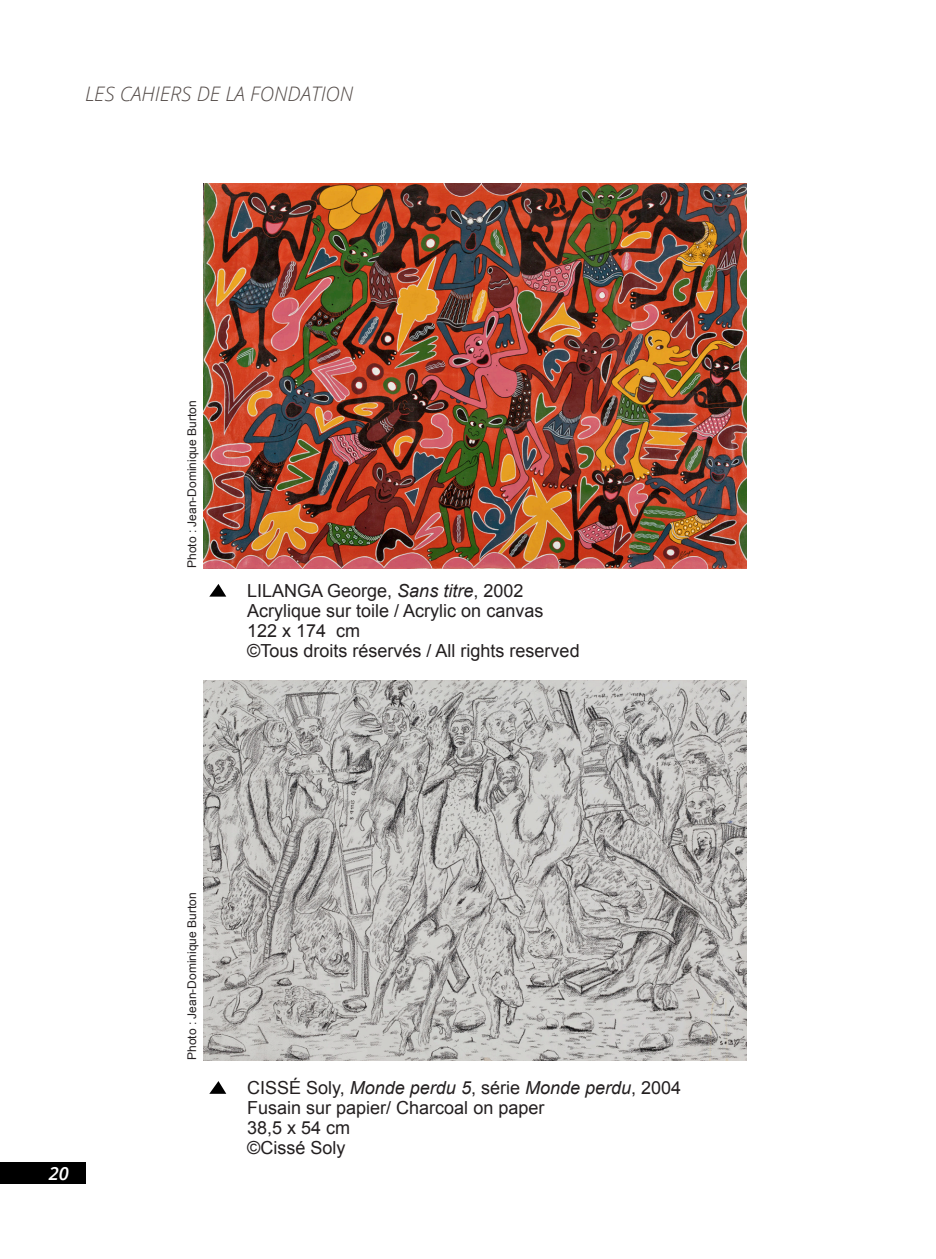
<style>
.page{position:relative;width:936px;height:1259px;background:#fff}
.page>*{position:absolute;margin:0;border:0;box-sizing:border-box;transform-origin:0 0}
.t1{font:italic 300 20px "Open Sans";color:#524a47}
.t2{font:italic 600 18.2px "Open Sans";color:#fff}
.t3{font:18px/20px "Arial";color:#231f20}
.t4{font:12px "Arial";color:#231f20}
.s1{font-style:italic}
</style>
<div class="page">
<img style="left:203px;top:184px;width:543px;height:384px">
<img style="left:203px;top:680px;width:543px;height:380px">
<svg style="left:209px;top:584px;width:17px;height:12px"></svg>
<svg style="left:210px;top:1081px;width:16px;height:12px"></svg>
<div style="left:0;top:1162px;width:86px;height:22px;background:#000"></div>
<p class="t1" style="left:85px;top:80px;width:270px">LES CAHIERS DE LA FONDATION</p>
<p class="t2" style="left:49px;top:1161px;width:22px">20</p>
<p class="t4" style="left:184px;top:568px;width:169px;rotate:-90deg">Photo : Jean-Dominique Burton</p>
<p class="t3" style="left:247px;top:581px;width:334px">LILANGA George, <span class="s1">Sans titre</span>, 2002<br>Acrylique sur toile / Acrylic on canvas<br>122 x 174 cm<br>©Tous droits réservés / All rights reserved</p>
<p class="t4" style="left:184px;top:1060px;width:169px;rotate:-90deg">Photo : Jean-Dominique Burton</p>
<p class="t3" style="left:247px;top:1078px;width:435px">CISSÉ Soly, <span class="s1">Monde perdu 5</span>, série <span class="s1">Monde perdu</span>, 2004<br>Fusain sur papier/ Charcoal on paper<br>38,5 x 54 cm<br>©Cissé Soly</p>
</div>
